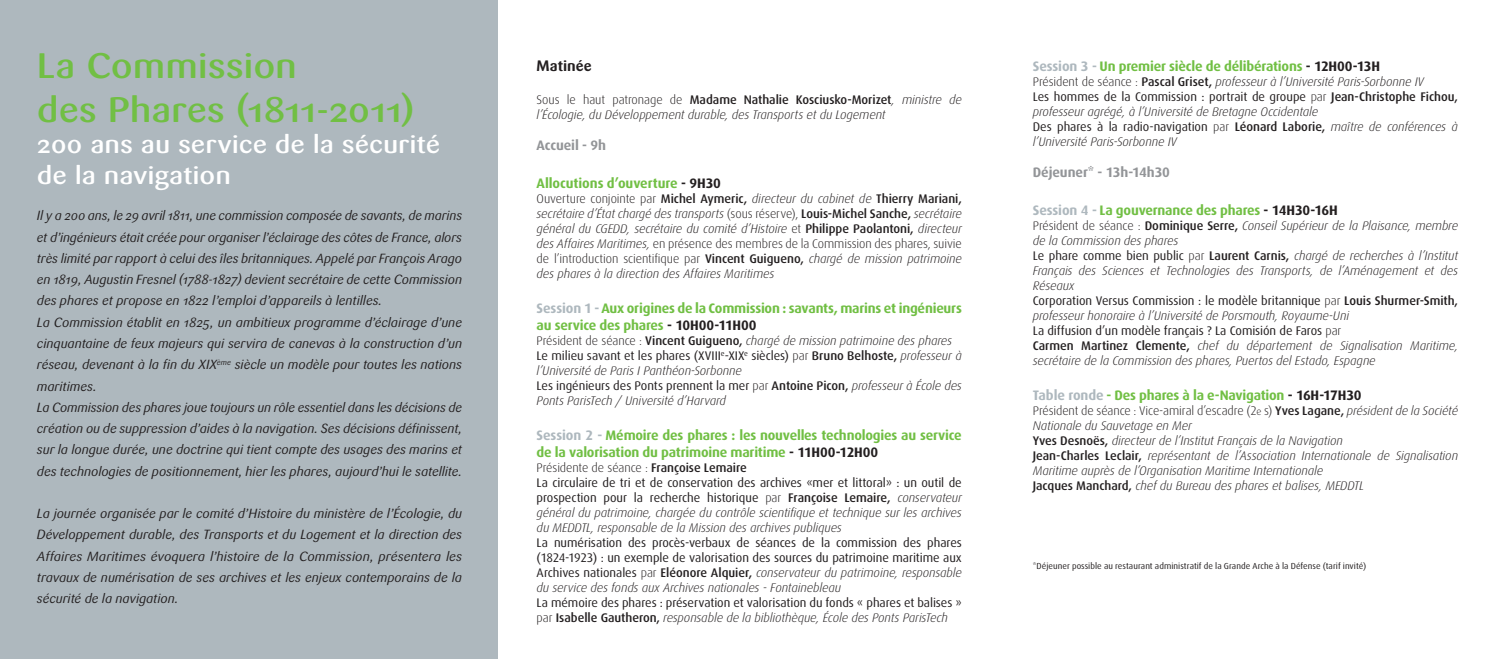
<style>
.page{position:relative;width:1495px;height:659px;background:#fff}
.page>*{position:absolute;margin:0;border:0;box-sizing:border-box;transform-origin:0 0}
.t1{font:500 35px/43.8px "Sari";letter-spacing:-.005em;color:#71bf44;scale:1.12 1}
.t2{font:500 25px/31.2px "Sari";letter-spacing:-.005em;color:#fff;scale:1.12 1}
.t3{font:700 15px "Sari";color:#231f20}
.t4{font:700 13.75px/16.5px "Dax";letter-spacing:-.015em;color:#71bf44}
.t5{font:700 13.75px "Dax";letter-spacing:-.01em;color:#939598}
.t6{font:italic 13.12px/21.2px "Sari";letter-spacing:-.005em;color:#231f20}
.t7{font:italic 300 12.5px/15px "Dax";letter-spacing:-.005em;color:#231f20}
.t8{font:12.5px/15px "Dax";letter-spacing:-.005em;color:#231f20;text-align:justify}
.t9{font:8.75px "Dax";letter-spacing:.005em;color:#231f20}
.s1{font-style:normal}
.s2{font-weight:500;font-style:normal}
.s3{color:#231f20}
.s4{color:#aeb8be}
.s5{font-weight:400;font-style:normal}
.s6{font-weight:300}
.s7{font-weight:500}
.s8{font-weight:300;font-style:italic}
.s9{font-style:normal;font-size:10px}
</style>
<div class="page">
<div style="left:0;top:0;width:498px;height:658px;background:#aeb8be"></div>
<h1 class="t1" style="left:37px;top:44px;width:339px">La Commission<br>des Phares (1811-2011)</h1>
<h2 class="t2" style="left:37px;top:129px;width:362px">200 ans au service de la sécurité de la navigation</h2>
<p class="t6" style="left:37px;top:205px;width:427px">Il y a 200 ans, le 29 avril 1811, une commission composée de savants, de marins et d’ingénieurs était créée pour organiser l’éclairage des côtes de France, alors très limité par rapport à celui des îles britanniques. Appelé par François Arago en 1819, Augustin Fresnel (1788-1827) devient secrétaire de cette Commission des phares et propose en 1822 l’emploi d’appareils à lentilles.<br>La Commission établit en 1825, un ambitieux programme d’éclairage d’une cinquantaine de feux majeurs qui servira de canevas à la construction d’un réseau, devenant à la fin du XIX<sup>ème</sup> siècle un modèle pour toutes les nations maritimes.<br>La Commission des phares joue toujours un rôle essentiel dans les décisions de création ou de suppression d’aides à la navigation. Ses décisions définissent, sur la longue durée, une doctrine qui tient compte des usages des marins et des technologies de positionnement, hier les phares, aujourd’hui le satellite.</p>
<p class="t6" style="left:37px;top:503px;width:427px;text-align:justify">La journée organisée par le comité d’Histoire du ministère de l’Écologie, du Développement durable, des Transports et du Logement et la direction des Affaires Maritimes évoquera l’histoire de la Commission, présentera les travaux de numérisation de ses archives et les enjeux contemporains de la sécurité de la navigation.</p>
<p class="t3" style="left:536px;top:57px;width:57px">Matinée</p>
<p class="t7" style="left:536px;top:92px;width:427px"><span class="s1">Sous le haut patronage de</span> <span class="s2">Madame Nathalie Kosciusko-Morizet</span>, ministre de l’Écologie, du Développement durable, des Transports et du Logement</p>
<p class="t5" style="left:536px;top:138px;width:71px">Accueil - 9h</p>
<p class="t4" style="left:536px;top:175px;width:186px">Allocutions d’ouverture <span class="s3">- 9H30</span></p>
<p class="t7" style="left:536px;top:191px;width:427px;text-align:justify"><span class="s1">Ouverture conjointe par</span> <span class="s2">Michel Aymeric,</span> directeur du cabinet de <span class="s2">Thierry Mariani, </span>secrétaire d’État chargé des transports <span class="s1">(sous réserve),</span> <span class="s2">Louis-Michel Sanche,</span> secrétaire général du CGEDD, secrétaire du comité d’Histoire <span class="s1">et</span> <span class="s2">Philippe Paolantoni,</span> directeur des Affaires Maritimes, <span class="s1">en présence des membres de la Commission des phares, suivie de l’introduction scientifique par</span> <span class="s2">Vincent Guigueno,</span> chargé de mission patrimoine des phares à la direction des Affaires Maritimes</p>
<p class="t4" style="left:536px;top:300px;width:427px"><span class="s4">Session 1 -</span> Aux origines de la Commission : savants, marins et ingénieurs au service des phares <span class="s3">- 10H00-11H00</span></p>
<p class="t7" style="left:536px;top:333px;width:427px"><span class="s1">Président de séance :</span> <span class="s2">Vincent Guigueno,</span> chargé de mission patrimoine des phares <span class="s5">Le milieu savant et les phares (XVIII</span><sup>e</sup><span class="s5">-XIX</span><sup>e</sup> <span class="s5">siècles)</span> <span class="s1">par</span> <span class="s2">Bruno Belhoste,</span> professeur à l’Université de Paris I Panthéon-Sorbonne<br><span class="s5">Les ingénieurs des Ponts prennent la mer</span> <span class="s1">par</span> <span class="s2">Antoine Picon,</span> professeur à École des Ponts ParisTech / Université d’Harvard</p>
<p class="t4" style="left:536px;top:427px;width:427px"><span class="s4">Session 2 -</span> Mémoire des phares : les nouvelles technologies au service de la valorisation du patrimoine maritime <span class="s3">- 11H00-12H00</span></p>
<p class="t7" style="left:536px;top:460px;width:427px"><span class="s1">Présidente de séance :</span> <span class="s2">Françoise Lemaire<br></span><span class="s5">La circulaire de tri et de conservation des archives «mer et littoral» : un outil de prospection pour la recherche historique</span> <span class="s1">par</span> <span class="s2">Françoise Lemaire,</span> conservateur général du patrimoine, chargée du contrôle scientifique et technique sur les archives du MEDDTL, responsable de la Mission des archives publiques</p>
<p class="t8" style="left:536px;top:534px;width:427px">La numérisation des procès-verbaux de séances de la commission des phares (1824-1923) : un exemple de valorisation des sources du patrimoine maritime aux Archives nationales <span class="s6">par</span> <span class="s7">Eléonore Alquier,</span> <span class="s8">conservateur du patrimoine, responsable du service des fonds aux Archives nationales - Fontainebleau</span></p>
<p class="t8" style="left:536px;top:594px;width:427px">La mémoire des phares : préservation et valorisation du fonds « phares et balises » <span class="s6">par</span> <span class="s7">Isabelle Gautheron,</span> <span class="s8">responsable de la bibliothèque, École des Ponts ParisTech</span></p>
<p class="t4" style="left:1033px;top:58px;width:349px"><span class="s4">Session 3 -</span> Un premier siècle de délibérations <span class="s3">- 12H00-13H</span></p>
<p class="t7" style="left:1033px;top:74px;width:427px"><span class="s1">Président de séance :</span> <span class="s2">Pascal Griset,</span> professeur à l’Université Paris-Sorbonne IV<br><span class="s5">Les hommes de la Commission : portrait de groupe</span> <span class="s1">par</span> <span class="s2">Jean-Christophe Fichou, </span>professeur agrégé, à l’Université de Bretagne Occidentale<br><span class="s5">Des phares à la radio-navigation</span> <span class="s1">par</span> <span class="s2">Léonard Laborie,</span> maître de conférences à l’Université Paris-Sorbonne IV</p>
<p class="t5" style="left:1033px;top:164px;width:139px">Déjeuner* - 13h-14h30</p>
<p class="t4" style="left:1033px;top:202px;width:306px"><span class="s4">Session 4 -</span> La gouvernance des phares <span class="s3">- 14H30-16H</span></p>
<p class="t7" style="left:1033px;top:218px;width:427px"><span class="s1">Président de séance :</span> <span class="s2">Dominique Serre,</span> Conseil Supérieur de la Plaisance, membre de la Commission des phares<br><span class="s5">Le phare comme bien public</span> <span class="s1">par</span> <span class="s2">Laurent Carnis,</span> chargé de recherches à l’Institut Français des Sciences et Technologies des Transports, de l’Aménagement et des Réseaux<br><span class="s5">Corporation Versus Commission : le modèle britannique</span> <span class="s1">par</span> <span class="s2">Louis Shurmer-Smith, </span>professeur honoraire à l’Université de Porsmouth, Royaume-Uni<br><span class="s5">La diffusion d’un modèle français ? La Comisión de Faros</span> <span class="s1">par<br></span><span class="s2">Carmen Martinez Clemente,</span> chef du département de Signalisation Maritime, secrétaire de la Commission des phares, Puertos del Estado, Espagne</p>
<p class="t4" style="left:1033px;top:387px;width:330px"><span class="s4">Table ronde</span> - Des phares à la e-Navigation <span class="s3">- 16H-17H30</span></p>
<p class="t7" style="left:1033px;top:403px;width:427px"><span class="s1">Président de séance : Vice-amiral d’escadre (2</span><span class="s9">e</span> <span class="s1">s)</span> <span class="s2">Yves Lagane,</span> président de la Société Nationale du Sauvetage en Mer<br><span class="s2">Yves Desnoës,</span> directeur de l’Institut Français de la Navigation<br><span class="s2">Jean-Charles Leclair,</span> représentant de l’Association Internationale de Signalisation Maritime auprès de l’Organisation Maritime Internationale<br><span class="s2">Jacques Manchard,</span> chef du Bureau des phares et balises, MEDDTL</p>
<p class="t9" style="left:1033px;top:561px;width:335px">*Déjeuner possible au restaurant administratif de la Grande Arche à la Défense (tarif invité)</p>
</div>
